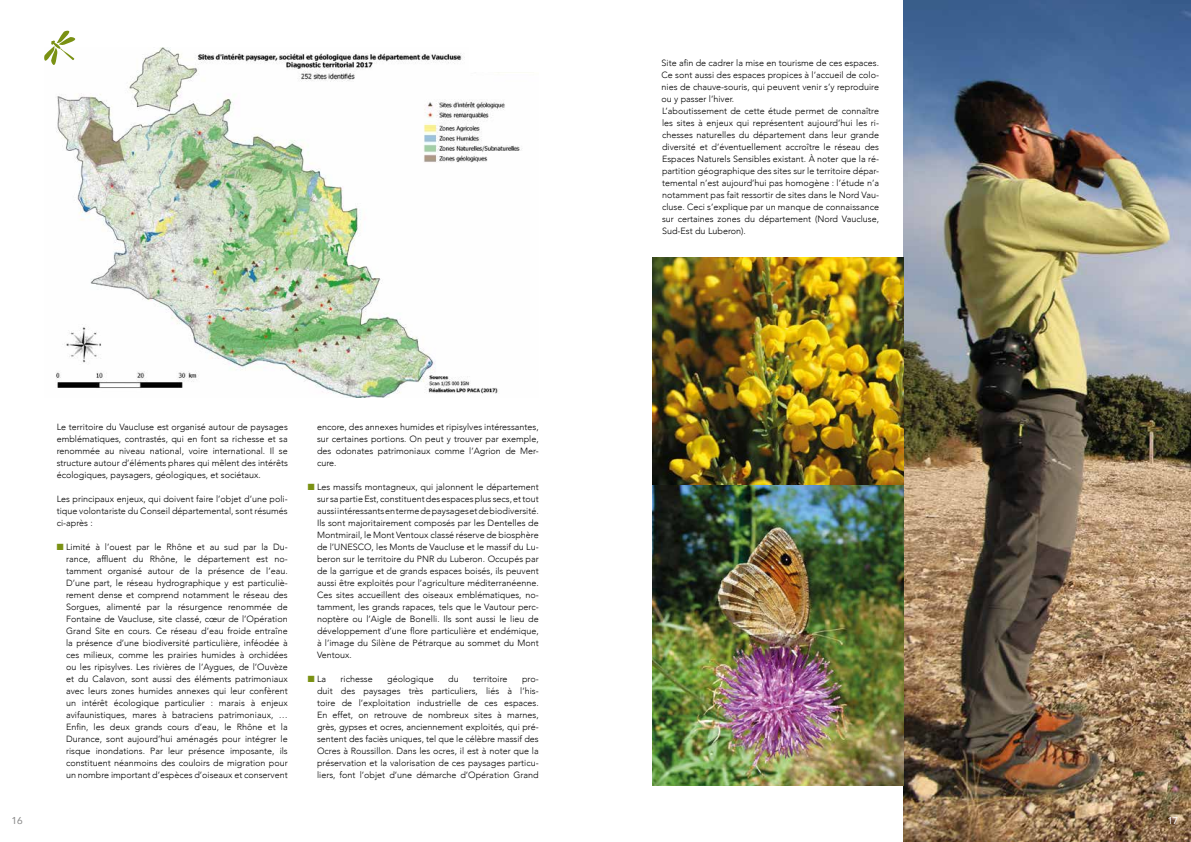
<style>
.page{position:relative;width:1191px;height:842px;background:#fff}
.page>*{position:absolute;margin:0;border:0;box-sizing:border-box;transform-origin:0 0}
.t1{font:10px "Avenir";color:#878787}
.t2{font:10px "Avenir";color:#fff}
.t3{font:300 9px/12px "Avenir";color:#000;text-align:justify}
.s1{color:#7a9113}
</style>
<div class="page">
<img style="left:903px;top:0;width:288px;height:842px">
<img style="left:652px;top:485px;width:251px;height:300px">
<img style="left:652px;top:257px;width:251px;height:228px">
<img style="left:56px;top:48px;width:466px;height:349px">
<svg style="left:44px;top:30px;width:31px;height:35px"></svg>
<div style="left:469px;top:43px;width:77px;height:29px;background:#fff"></div>
<p class="t1" style="left:12px;top:813px;width:13px">16</p>
<p class="t3" style="left:57px;top:421px;width:233px">Le territoire du Vaucluse est organisé autour de paysages emblématiques, contrastés, qui en font sa richesse et sa renommée au niveau national, voire international. Il se structure autour d’éléments phares qui mêlent des intérêts écologiques, paysagers, géologiques, et sociétaux.</p>
<p class="t3" style="left:57px;top:493px;width:233px">Les principaux enjeux, qui doivent faire l’objet d’une poli&shy;tique volontariste du Conseil départemental, sont résumés ci-après :</p>
<p class="t3" style="left:66px;top:541px;width:223px;text-indent:-9px"><span class="s1">■</span> Limité à l’ouest par le Rhône et au sud par la Du&shy;rance, affluent du Rhône, le département est no&shy;tamment organisé autour de la présence de l’eau.<br>D’une part, le réseau hydrographique y est particuliè&shy;rement dense et comprend notamment le réseau des Sorgues, alimenté par la résurgence renommée de Fontaine de Vaucluse, site classé, cœur de l’Opération Grand Site en cours. Ce réseau d’eau froide entraîne la présence d’une biodiversité particulière, inféodée à ces milieux, comme les prairies humides à orchidées ou les ripisylves. Les rivières de l’Aygues, de l’Ouvèze et du Calavon, sont aussi des éléments patrimoniaux avec leurs zones humides annexes qui leur confèrent un intérêt écologique particulier : marais à enjeux avifaunistiques, mares à batraciens patrimoniaux, … Enfin, les deux grands cours d’eau, le Rhône et la Durance, sont aujourd’hui aménagés pour intégrer le risque inondations. Par leur présence imposante, ils constituent néanmoins des couloirs de migration pour un nombre important d’espèces d’oiseaux et conservent</p>
<p class="t3" style="left:317px;top:421px;width:223px">encore, des annexes humides et ripisylves intéressantes, sur certaines portions. On peut y trouver par exemple, des odonates patrimoniaux comme l’Agrion de Mer&shy;cure.</p>
<p class="t3" style="left:317px;top:481px;width:223px;text-indent:-9px"><span class="s1">■</span> Les massifs montagneux, qui jalonnent le département sur sa partie Est, constituent des espaces plus secs, et tout aussi intéressants en terme de paysages et de biodiversité.<br>Ils sont majoritairement composés par les Dentelles de Montmirail, le Mont Ventoux classé réserve de biosphère de l’UNESCO, les Monts de Vaucluse et le massif du Lu&shy;beron sur le territoire du PNR du Luberon. Occupés par de la garrigue et de grands espaces boisés, ils peuvent aussi être exploités pour l’agriculture méditerranéenne.<br>Ces sites accueillent des oiseaux emblématiques, no&shy;tamment, les grands rapaces, tels que le Vautour perc&shy;noptère ou l’Aigle de Bonelli. Ils sont aussi le lieu de développement d’une flore particulière et endémique, à l’image du Silène de Pétrarque au sommet du Mont Ventoux.</p>
<p class="t3" style="left:308px;top:673px;width:20px"><span class="s1">■</span> La</p>
<p class="t3" style="left:341px;top:673px;width:34px">richesse</p>
<p class="t3" style="left:387px;top:673px;width:48px">géologique</p>
<p class="t3" style="left:448px;top:673px;width:12px">du</p>
<p class="t3" style="left:473px;top:673px;width:36px">territoire</p>
<p class="t3" style="left:317px;top:673px;width:223px;text-indent:205px">pro&shy;duit des paysages très particuliers, liés à l’his&shy;toire de l’exploitation industrielle de ces espaces.<br>En effet, on retrouve de nombreux sites à marnes, grès, gypses et ocres, anciennement exploités, qui pré&shy;sentent des faciès uniques, tel que le célèbre massif des Ocres à Roussillon. Dans les ocres, il est à noter que la préservation et la valorisation de ces paysages particu&shy;liers, font l’objet d’une démarche d’Opération Grand</p>
<p class="t3" style="left:661px;top:56px;width:219px;text-align:left">Site afin de cadrer la mise en tourisme de ces espaces.<br>Ce sont aussi des espaces propices à l’accueil de colo&shy;nies de chauve-souris, qui peuvent venir s’y reproduire ou y passer l’hiver.<br>L’aboutissement de cette étude permet de connaître les sites à enjeux qui représentent aujourd’hui les ri&shy;chesses naturelles du département dans leur grande diversité et d’éventuellement accroître le réseau des Espaces Naturels Sensibles existant. À noter que la ré&shy;partition géographique des sites sur le territoire dépar&shy;temental n’est aujourd’hui pas homogène : l’étude n’a notamment pas fait ressortir de sites dans le Nord Vau&shy;cluse. Ceci s’explique par un manque de connaissance sur certaines zones du département (Nord Vaucluse, Sud-Est du Luberon).</p>
<p class="t2" style="left:1167px;top:813px;width:13px">17</p>
</div>
